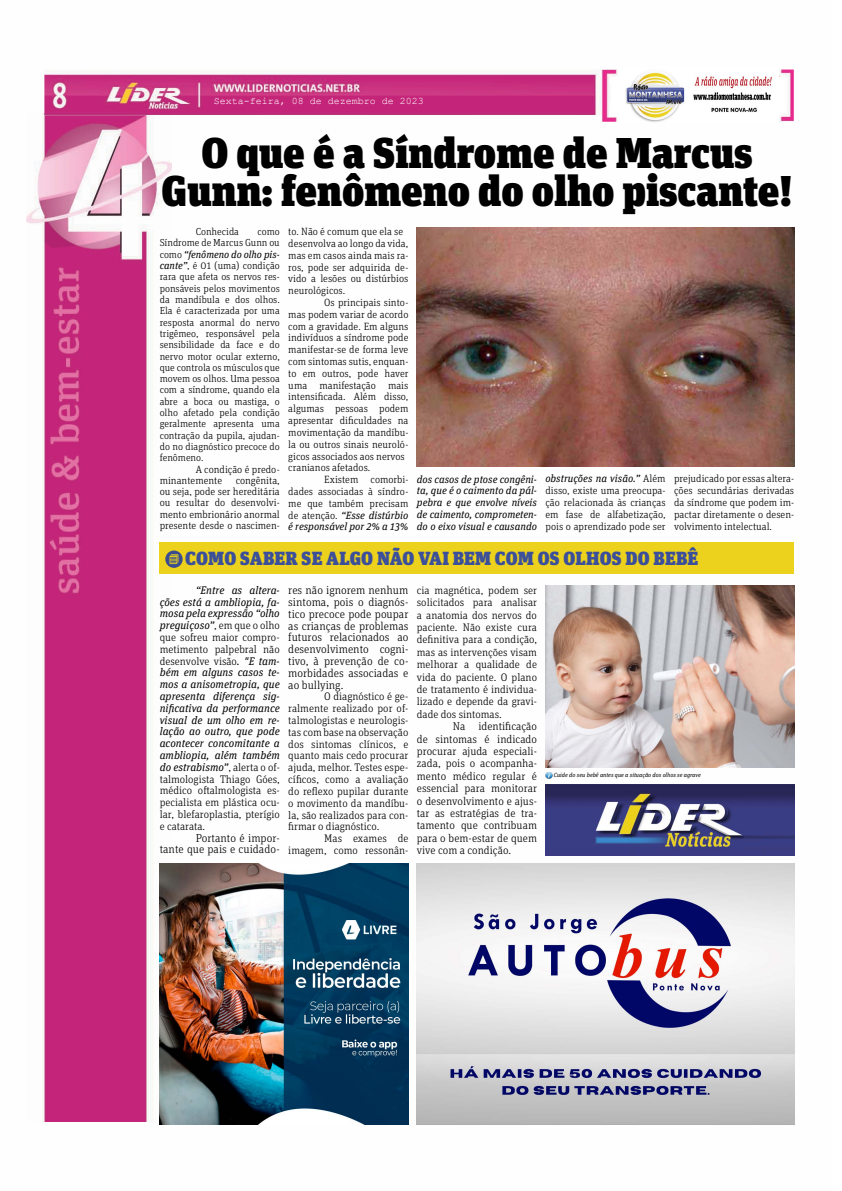
<style>
.page{position:relative;width:842px;height:1191px;background:#fff}
.page>*{position:absolute;margin:0;border:0;box-sizing:border-box;transform-origin:0 0}
.t1{font:900 43px/38px "Unit Slab Pro";color:#000;text-align:center}
.t2{font:900 19px "Unit Slab Pro";letter-spacing:.01em;color:#3b4f9a}
.t3{font:300 11.6px/11.8px "Unit Slab Pro";color:#000;text-align:right}
.t4{font:300 11.3px/12.4px "Unit Slab Pro";color:#000;text-align:justify}
.t5{font:300 11px/11.8px "Unit Slab Pro";color:#000;text-align:justify}
.t6{font:italic 11px/11.8px "Unit Slab Pro";color:#000;text-align:justify}
.t7{font:300 10.5px/11.8px "Unit Slab Pro";color:#000;text-align:justify}
.t8{font:italic 10.5px/11.8px "Unit Slab Pro";color:#000;text-align:justify}
.t9{font:300 10.2px/11.3px "Unit Slab Pro";color:#000;text-align:justify}
.t10{font:10px "Courier New";color:#fff}
.t11{font:italic 6px "Unit Slab Pro";color:#000}
.s1{font-weight:400;font-style:italic}
.s2{font-weight:300;font-style:normal}
</style>
<div class="page">
<img style="left:26px;top:114px;width:146px;height:1007px">
<img style="left:44px;top:70px;width:750px;height:52px">
<div style="left:160px;top:542px;width:634px;height:32px;background:#ecd21c"></div>
<svg style="left:165px;top:550px;width:18px;height:18px"></svg>
<img style="left:417px;top:863px;width:377px;height:261px">
<img style="left:417px;top:227px;width:377px;height:240px">
<div style="left:611px;top:77px;width:175px;height:36px;background:#fff"></div>
<img style="left:619px;top:70px;width:159px;height:52px">
<img style="left:160px;top:863px;width:248px;height:261px">
<img style="left:545px;top:585px;width:249px;height:182px">
<svg style="left:545px;top:772px;width:7px;height:7px"></svg>
<img style="left:545px;top:785px;width:249px;height:70px">
<p class="t10" style="left:214px;top:94px;width:212px">Sexta-feira, 08 de dezembro de 2023</p>
<h1 class="t1" style="left:162px;top:132px;width:632px">O que é a Síndrome de Marcus<br>Gunn: fenômeno do olho piscante!</h1>
<p class="t9" style="left:196px;top:226px;width:45px">Conhecida</p>
<p class="t9" style="left:160px;top:226px;width:122px;text-indent:98px">como Síndrome de Marcus Gunn ou como <span class="s1">“fenômeno do olho pis&shy;cante”</span>, é 01 (uma) condição rara que afeta os nervos res&shy;ponsáveis pelos movimentos da mandíbula e dos olhos.<br>Ela é caracterizada por uma resposta anormal do nervo trigêmeo, responsável pela sensibilidade da face e do nervo motor ocular externo, que controla os músculos que movem os olhos. Uma pessoa com a síndrome, quando ela abre a boca ou mastiga, o olho afetado pela condição geralmente apresenta uma contração da pupila, ajudan&shy;do no diagnóstico precoce do fenômeno.</p>
<p class="t7" style="left:160px;top:463px;width:122px;line-height:11.3px;text-indent:36px">A condição é predo&shy;minantemente</p>
<p class="t7" style="left:160px;top:474px;width:122px;line-height:11.3px;text-indent:76px">congênita, ou seja, pode ser hereditária ou resultar do desenvolvi&shy;mento embrionário anormal presente desde o nascimen-</p>
<p class="t7" style="left:288px;top:225px;width:122px;text-align:left">to. Não é comum que ela se desenvolva ao longo da vida, mas em casos ainda mais ra&shy;ros, pode ser adquirida de&shy;vido a lesões ou distúrbios neurológicos.</p>
<p class="t7" style="left:288px;top:296px;width:122px;text-align:left;text-indent:36px">Os principais sinto&shy;mas podem variar de acordo com a gravidade. Em alguns indivíduos a síndrome pode manifestar-se de forma leve com sintomas sutis, enquan&shy;to em outros, pode haver uma manifestação mais intensificada. Além disso, algumas pessoas podem apresentar dificuldades na movimentação da mandíbu&shy;la ou outros sinais neuroló&shy;gicos associados aos nervos cranianos afetados.</p>
<p class="t7" style="left:288px;top:473px;width:122px;text-indent:36px">Existem comorbi&shy;dades associadas à síndro&shy;me que também precisam de atenção. <span class="s1">“Esse distúrbio é responsável por 2% a 13%</span></p>
<p class="t8" style="left:417px;top:472px;width:122px">dos casos de ptose congêni&shy;ta, que é o caimento da pál&shy;pebra e que envolve níveis de caimento, comprometen&shy;do o eixo visual e causando</p>
<p class="t7" style="left:545px;top:472px;width:122px"><span class="s1">obstruções na visão.”</span> Além disso, existe uma preocupa&shy;ção relacionada às crianças em fase de alfabetização, pois o aprendizado pode ser</p>
<p class="t7" style="left:674px;top:472px;width:122px">prejudicado por essas altera&shy;ções secundárias derivadas da síndrome que podem im&shy;pactar diretamente o desen&shy;volvimento intelectual.</p>
<h2 class="t2" style="left:185px;top:544px;width:514px">COMO SABER SE ALGO NÃO VAI BEM COM OS OLHOS DO BEBÊ</h2>
<p class="t6" style="left:160px;top:583px;width:122px;text-indent:36px">“Entre as altera&shy;ções está a ambliopia, fa&shy;mosa pela expressão “olho preguiçoso”<span class="s2">, em que o olho que sofreu maior compro&shy;metimento palpebral não desenvolve visão</span>. "E tam&shy;bém em alguns casos te&shy;mos a anisometropia, que apresenta diferença sig&shy;nificativa da performance visual de um olho em re&shy;lação ao outro, que pode acontecer concomitante a ambliopia, além também do estrabismo”<span class="s2">, alerta o of&shy;talmologista Thiago Góes, médico oftalmologista es&shy;pecialista em plástica ocu&shy;lar, blefaroplastia, pterígio e catarata.</span></p>
<p class="t3" style="left:160px;top:831px;width:122px">Portanto é impor-<br>tante que pais e cuidado-</p>
<p class="t5" style="left:417px;top:583px;width:122px;line-height:12.4px">cia magnética, podem ser solicitados para analisar a anatomia dos nervos do paciente. Não existe cura definitiva para a condição, mas as intervenções visam melhorar a qualidade de vida do paciente. O plano de tratamento é individua&shy;lizado e depende da gravi&shy;dade dos sintomas.</p>
<p class="t4" style="left:417px;top:719px;width:122px;text-indent:36px">Na identificação de sintomas é indicado procurar ajuda especiali&shy;zada, pois o acompanha&shy;mento médico regular é essencial para monitorar o desenvolvimento e ajus&shy;tar as estratégias de tra&shy;tamento que contribuam para o bem-estar de quem vive com a condição.</p>
<p class="t3" style="left:288px;top:584px;width:122px;text-align:justify">res não ignorem nenhum sintoma, pois o diagnós&shy;tico precoce pode poupar as crianças de problemas futuros relacionados ao desenvolvimento cogni&shy;tivo, à prevenção de co&shy;morbidades associadas e ao bullying.</p>
<p class="t5" style="left:288px;top:690px;width:122px;text-indent:36px">O diagnóstico é ge&shy;ralmente realizado por of&shy;talmologistas e neurologis&shy;tas com base na observação dos sintomas clínicos, e quanto mais cedo procurar ajuda, melhor. Testes espe&shy;cíficos, como a avaliação do reflexo pupilar durante o movimento da mandíbu&shy;la, são realizados para con&shy;firmar o diagnóstico.</p>
<p class="t5" style="left:288px;top:832px;width:122px;text-align:right">Mas exames de imagem, como ressonân-</p>
<p class="t11" style="left:554px;top:771px;width:149px">Cuide do seu bebê antes que a situação dos olhos se agrave</p>
</div>
